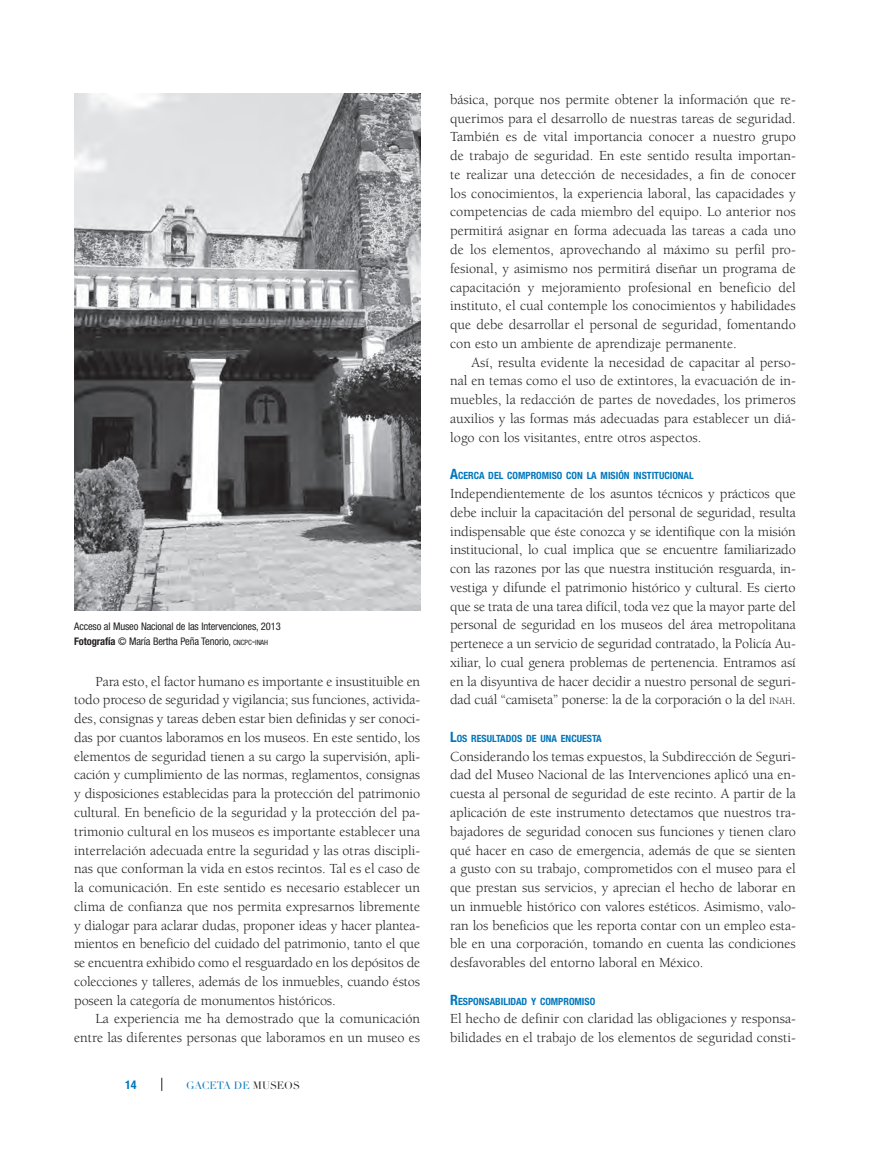
<style>
.page{position:relative;width:881px;height:1149px;background:#fff}
.page>*{position:absolute;margin:0;border:0;box-sizing:border-box;transform-origin:0 0}
.t1{font:14.25px/18.8px "Berkeley";color:#231f20;text-align:justify}
.t2{font:700 condensed 12px "Helvetica Neue";color:#0077bd}
.t3{font:condensed 10.5px/15px "Helvetica Neue";letter-spacing:-.01em;color:#231f20}
.t4{font:10.5px "Didot LH";letter-spacing:-.005em;color:#0077bd}
.t5{font:700 condensed 10.05px "Helvetica Neue";color:#0077bd}
.s1{font-weight:700}
.s2{font-size:7.35px}
.s3{font-style:inherit}
.s4{color:#231f20}
.s5{font-size:14.25px}
.s6{font-size:10.05px}
</style>
<div class="page">
<svg style="left:161px;top:1077px;width:1px;height:13px"></svg>
<img style="left:75px;top:93px;width:345px;height:517px">
<p class="t3" style="left:74px;top:618px;width:208px">Acceso al Museo Nacional de las Intervenciones, 2013<br><span class="s1">Fotografía</span> © María Bertha Peña Tenorio, <span class="s2">CNCPC</span><span class="s3">-</span><span class="s2">INAH</span></p>
<p class="t1" style="left:74px;top:672px;width:347px;text-indent:21px">Para esto, el factor humano es importante e insustituible en todo proceso de seguridad y vigilancia; sus funciones, activida&shy;des, consignas y tareas deben estar bien definidas y ser conoci&shy;das por cuantos laboramos en los museos. En este sentido, los elementos de seguridad tienen a su cargo la supervisión, apli&shy;cación y cumplimiento de las normas, reglamentos, consignas y disposiciones establecidas para la protección del patrimonio cultural. En beneficio de la seguridad y la protección del pa&shy;trimonio cultural en los museos es importante establecer una interrelación adecuada entre la seguridad y las otras discipli&shy;nas que conforman la vida en estos recintos. Tal es el caso de la comunicación. En este sentido es necesario establecer un clima de confianza que nos permita expresarnos libremente y dialogar para aclarar dudas, proponer ideas y hacer plantea&shy;mientos en beneficio del cuidado del patrimonio, tanto el que se encuentra exhibido como el resguardado en los depósitos de colecciones y talleres, además de los inmuebles, cuando éstos poseen la categoría de monumentos históricos.</p>
<p class="t1" style="left:74px;top:1009px;width:347px;text-align:right">La experiencia me ha demostrado que la comunicación entre las diferentes personas que laboramos en un museo es</p>
<p class="t2" style="left:125px;top:1077px;width:13px">14</p>
<p class="t4" style="left:186px;top:1078px;width:115px">GACETA DE <span class="s4">MUSEOS</span></p>
<p class="t1" style="left:450px;top:90px;width:347px">básica, porque nos permite obtener la información que re&shy;querimos para el desarrollo de nuestras tareas de seguridad.<br>También es de vital importancia conocer a nuestro grupo de trabajo de seguridad. En este sentido resulta importan&shy;te realizar una detección de necesidades, a fin de conocer los conocimientos, la experiencia laboral, las capacidades y competencias de cada miembro del equipo. Lo anterior nos permitirá asignar en forma adecuada las tareas a cada uno de los elementos, aprovechando al máximo su perfil pro&shy;fesional, y asimismo nos permitirá diseñar un programa de capacitación y mejoramiento profesional en beneficio del instituto, el cual contemple los conocimientos y habilidades que debe desarrollar el personal de seguridad, fomentando con esto un ambiente de aprendizaje permanente.</p>
<p class="t1" style="left:450px;top:353px;width:347px;text-indent:21px">Así, resulta evidente la necesidad de capacitar al perso&shy;nal en temas como el uso de extintores, la evacuación de in&shy;muebles, la redacción de partes de novedades, los primeros auxilios y las formas más adecuadas para establecer un diá&shy;logo con los visitantes, entre otros aspectos.</p>
<p class="t5" style="left:450px;top:469px;width:245px"><span class="s5">A</span>CERCA DEL COMPROMISO CON LA MISIÓN INSTITUCIONAL</p>
<p class="t1" style="left:450px;top:484px;width:347px">Independientemente de los asuntos técnicos y prácticos que debe incluir la capacitación del personal de seguridad, resulta indispensable que éste conozca y se identifique con la misión institucional, lo cual implica que se encuentre familiarizado con las razones por las que nuestra institución resguarda, in&shy;vestiga y difunde el patrimonio histórico y cultural. Es cierto que se trata de una tarea difícil, toda vez que la mayor parte del personal de seguridad en los museos del área metropolitana pertenece a un servicio de seguridad contratado, la Policía Au&shy;xiliar, lo cual genera problemas de pertenencia. Entramos así en la disyuntiva de hacer decidir a nuestro personal de seguri&shy;dad cuál “camiseta” ponerse: la de la corporación o la del <span class="s6">inah</span><span class="s3">.</span></p>
<p class="t5" style="left:450px;top:732px;width:153px"><span class="s5">L</span>OS RESULTADOS DE UNA ENCUESTA</p>
<p class="t1" style="left:450px;top:747px;width:347px">Considerando los temas expuestos, la Subdirección de Seguri&shy;dad del Museo Nacional de las Intervenciones aplicó una en&shy;cuesta al personal de seguridad de este recinto. A partir de la aplicación de este instrumento detectamos que nuestros tra&shy;bajadores de seguridad conocen sus funciones y tienen claro qué hacer en caso de emergencia, además de que se sienten a gusto con su trabajo, comprometidos con el museo para el que prestan sus servicios, y aprecian el hecho de laborar en un inmueble histórico con valores estéticos. Asimismo, valo&shy;ran los beneficios que les reporta contar con un empleo esta&shy;ble en una corporación, tomando en cuenta las condiciones desfavorables del entorno laboral en México.</p>
<p class="t5" style="left:450px;top:994px;width:146px"><span class="s5">R</span>ESPONSABILIDAD Y COMPROMISO</p>
<p class="t1" style="left:450px;top:1009px;width:347px">El hecho de definir con claridad las obligaciones y responsa&shy;bilidades en el trabajo de los elementos de seguridad consti-</p>
</div>
